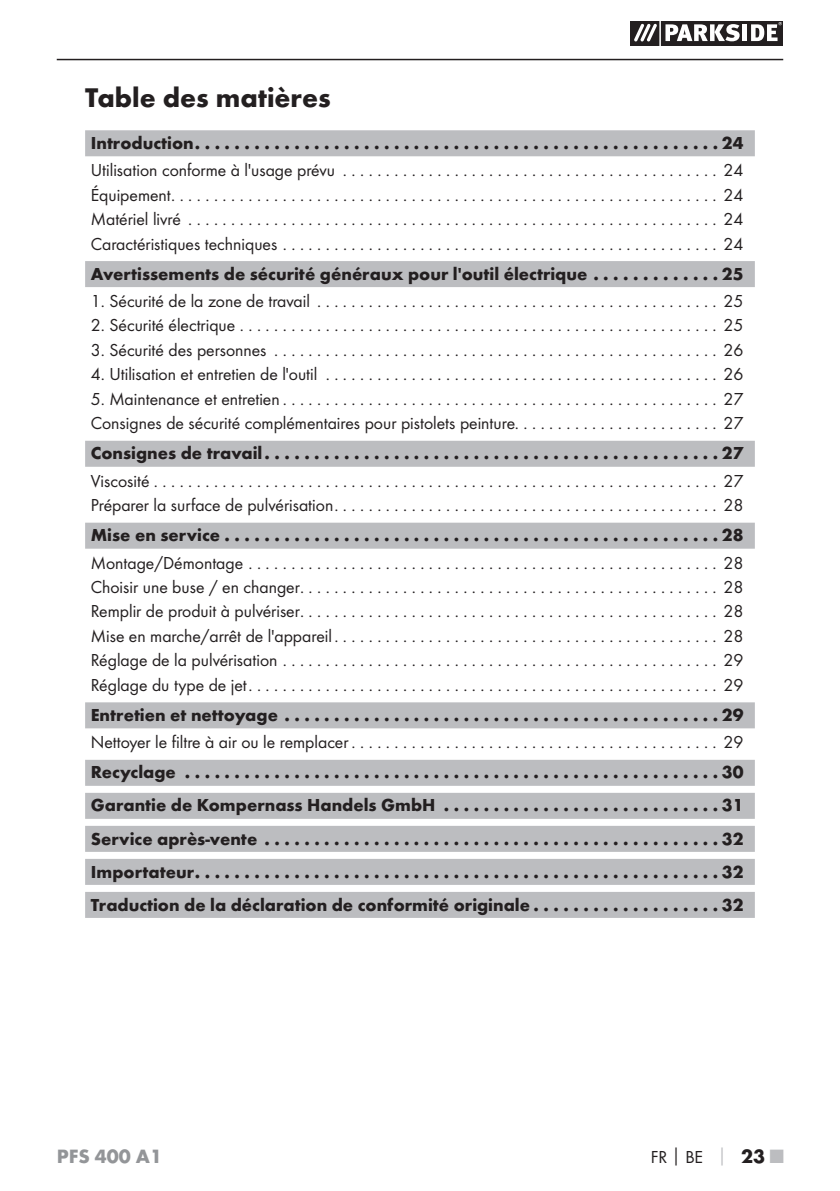
<style>
.page{position:relative;width:840px;height:1191px;background:#fff}
.page>*{position:absolute;margin:0;border:0;box-sizing:border-box;transform-origin:0 0}
.t1{font:700 28px "Futura";color:#231f20}
.t2{font:700 20px "Futura";color:#939598}
.t3{font:18px/24.4px "Futura Boo";color:#231f20;text-align:justify}
.t4{font:700 18px/33px "Futura";color:#231f20;text-align:justify}
.s1{font-family:"Futura";font-weight:700}
.s2{font-family:"Futura";font-weight:700;color:#bcbdc0}
.s3{font-family:"Futura";font-weight:700;font-size:20px}
.s4{font-family:"Futura";font-weight:700;font-size:20px;color:#bcbdc0}
</style>
<div class="page">
<hr style="left:57px;top:59px;width:725px;height:1px;background:#231f20">
<svg style="left:630px;top:21px;width:152px;height:24px"></svg>
<div style="left:85px;top:130px;width:669px;height:26px;background:#bcbdc0"></div>
<div style="left:85px;top:261px;width:669px;height:26px;background:#bcbdc0"></div>
<div style="left:85px;top:441px;width:669px;height:26px;background:#bcbdc0"></div>
<div style="left:85px;top:522px;width:669px;height:26px;background:#bcbdc0"></div>
<div style="left:85px;top:702px;width:669px;height:26px;background:#bcbdc0"></div>
<div style="left:85px;top:760px;width:669px;height:26px;background:#bcbdc0"></div>
<div style="left:85px;top:793px;width:669px;height:26px;background:#bcbdc0"></div>
<div style="left:85px;top:826px;width:669px;height:26px;background:#bcbdc0"></div>
<div style="left:85px;top:859px;width:669px;height:26px;background:#bcbdc0"></div>
<div style="left:85px;top:892px;width:669px;height:26px;background:#bcbdc0"></div>
<h1 class="t1" style="left:85px;top:87px;width:247px">Table des matières</h1>
<p class="t4" style="left:91px;top:128px;width:653px">Introduction .....................................................24</p>
<p class="t3" style="left:91px;top:159px;width:653px">Utilisation conforme à l'usage prévu ............................................ 24<br>Équipement ................................................................ 24<br>Matériel livré .............................................................. 24<br>Caractéristiques techniques ................................................... 24</p>
<p class="t4" style="left:91px;top:259px;width:653px">Avertissements de sécurité généraux pour l'outil électrique . . . . . . . . . . . . . 25</p>
<p class="t3" style="left:91px;top:290px;width:653px">1. Sécurité de la zone de travail ............................................... 25</p>
<p class="t3" style="left:91px;top:314px;width:653px">2. Sécurité électrique ........................................................ 25</p>
<p class="t3" style="left:91px;top:339px;width:653px">3. Sécurité des personnes .................................................... 26</p>
<p class="t3" style="left:91px;top:363px;width:653px">4. Utilisation et entretien de l'outil .............................................. 26</p>
<p class="t3" style="left:91px;top:387px;width:653px">5. Maintenance et entretien ................................................... 27<br>Consignes de sécurité complémentaires pour pistolets peinture. . . . . . . . . . . . . . . . . . . . . . . . 27</p>
<p class="t4" style="left:91px;top:438px;width:653px">Consignes de travail ..............................................27</p>
<p class="t3" style="left:91px;top:469px;width:653px">Viscosité .................................................................. 27<br>Préparer la surface de pulvérisation ............................................. 28</p>
<p class="t4" style="left:91px;top:520px;width:653px">Mise en service ..................................................28</p>
<p class="t3" style="left:91px;top:551px;width:653px">Montage/Démontage ....................................................... 28<br>Choisir une buse / en changer ................................................. 28<br>Remplir de produit à pulvériser ................................................. 28<br>Mise en marche/arrêt de l'appareil ............................................. 28<br>Réglage de la pulvérisation ................................................... 29<br>Réglage du type de jet ....................................................... 29</p>
<p class="t4" style="left:91px;top:700px;width:653px">Entretien et nettoyage ............................................29</p>
<p class="t3" style="left:91px;top:731px;width:653px">Nettoyer le filtre à air ou le remplacer ........................................... 29</p>
<p class="t4" style="left:91px;top:757px;width:653px">Recyclage ......................................................30<br>Garantie de Kompernass Handels GmbH ............................31<br>Service après-vente ..............................................32<br>Importateur .....................................................32<br>Traduction de la déclaration de conformité originale . . . . . . . . . . . . . . . . . . . 32</p>
<p class="t2" style="left:57px;top:1148px;width:107px">PFS 400 A1</p>
<p class="t3" style="left:650px;top:1145px;width:134px">FR<span class="s1">│</span>BE <span class="s2">│</span> <span class="s3">23</span> <span class="s4">■</span></p>
</div>
